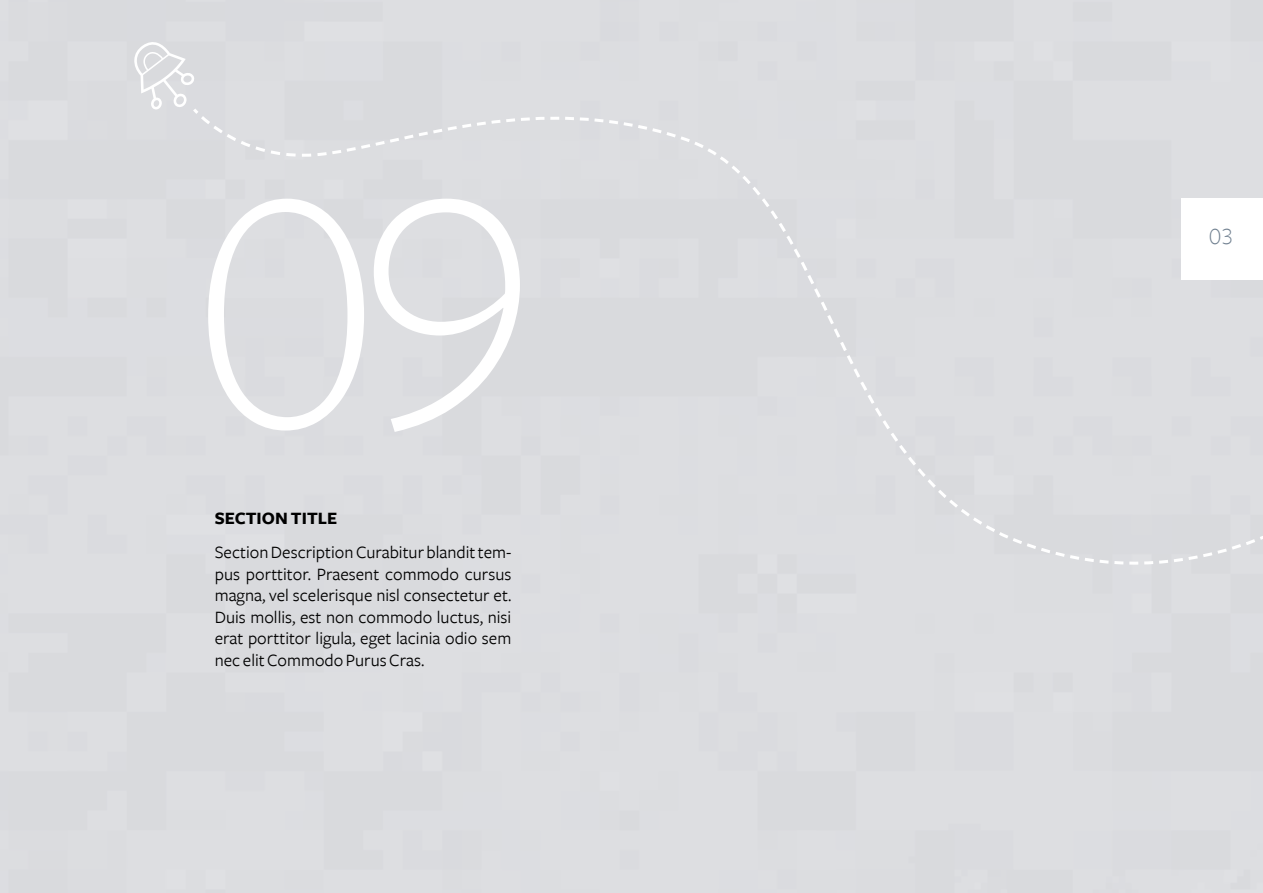
<style>
.page{position:relative;width:1263px;height:893px;background:#fff}
.page>*{position:absolute;margin:0;border:0;box-sizing:border-box;transform-origin:0 0}
.t1{font:360px "Freight Sans Light SC";color:#fff}
.t2{font:24px "Freight Sans Light SC";color:#708090}
.t3{font:18px/21.6px "Freight Sans";color:#000;text-align:justify}
.t4{font:700 18px "Freight Sans";color:#000}
</style>
<div class="page">
<div style="left:134px;top:41px;width:184px;height:118px;background:#dcdde0"></div>
<div style="left:329px;top:92px;width:353px;height:14px;background:#dddee1"></div>
<div style="left:1023px;top:547px;width:240px;height:54px;background:#dcdde0"></div>
<div style="left:191px;top:106px;width:1072px;height:441px;background:#dcdde1"></div>
<p class="t1" style="left:196px;top:118px;width:343px">09</p>
<p class="t4" style="left:215px;top:508px;width:124px">SECTION TITLE</p>
<p class="t3" style="left:215px;top:542px;width:298px">Section Description Curabitur blandit tem&shy;pus porttitor. Praesent commodo cursus magna, vel scelerisque nisl consectetur et.<br>Duis mollis, est non commodo luctus, nisi erat porttitor ligula, eget lacinia odio sem nec elit Commodo Purus Cras.</p>
<p class="t2" style="left:1209px;top:223px;width:25px">03</p>
</div>
